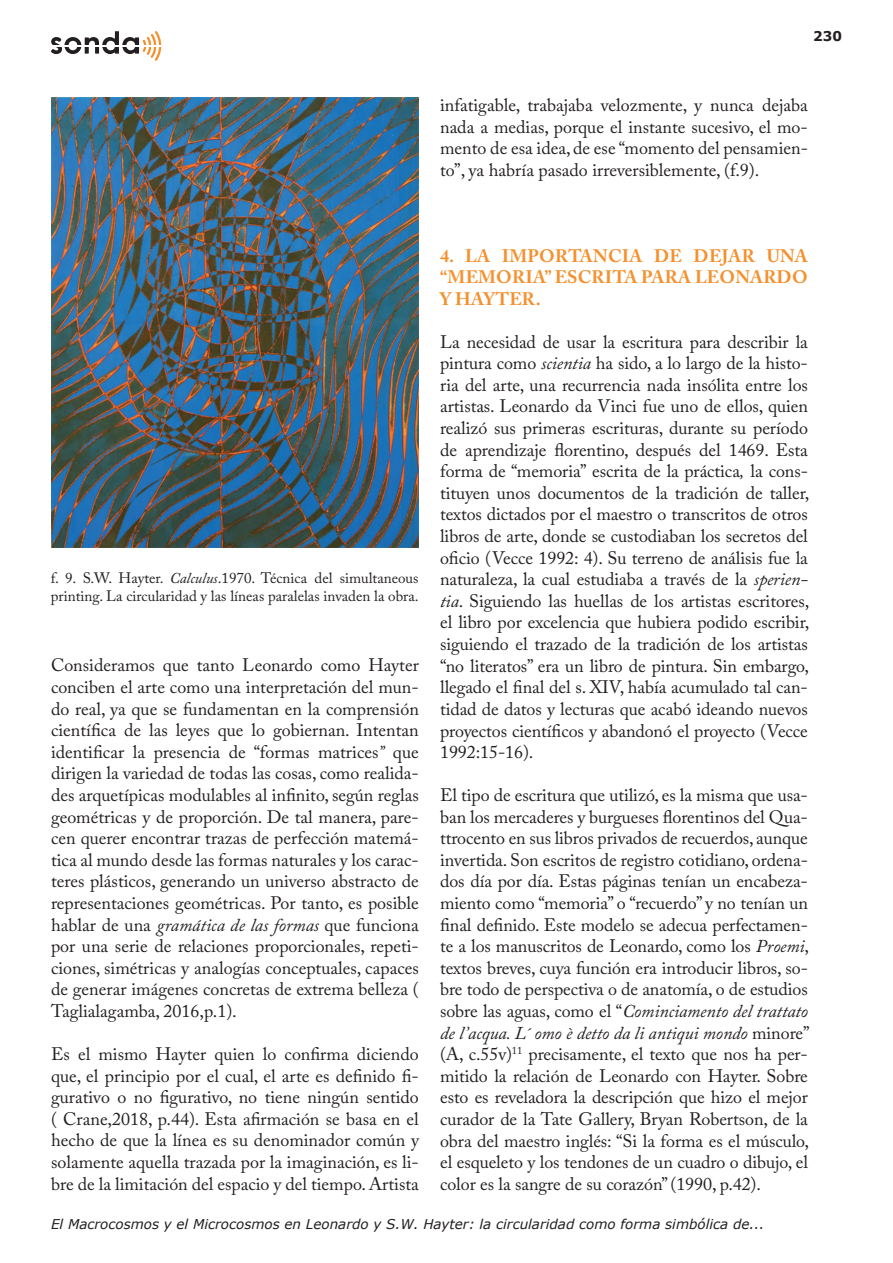
<style>
.page{position:relative;width:893px;height:1263px;background:#fff}
.page>*{position:absolute;margin:0;border:0;box-sizing:border-box;transform-origin:0 0}
.t1{font:18px/21.6px "Adobe Caslon Pro";color:#231f20;text-align:justify}
.t2{font:700 18px/21.6px "Adobe Caslon Pro";letter-spacing:.015em;color:#f6902d;text-align:justify}
.t3{font:15px/18px "Adobe Caslon Pro";color:#231f20}
.t4{font:italic 13.5px "Verdana";color:#231f20}
.t5{font:700 13.5px "Verdana";color:#231f20}
.s1{font-style:italic}
</style>
<div class="page">
<svg style="left:51px;top:31px;width:111px;height:30px"></svg>
<hr style="left:52px;top:45px;width:110px;height:2px;background:#fff">
<img style="left:51px;top:98px;width:368px;height:449px">
<p class="t5" style="left:813px;top:28px;width:30px">230</p>
<p class="t1" style="left:440px;top:94px;width:369px">infatigable, trabajaba velozmente, y nunca dejaba nada a medias, porque el instante sucesivo, el mo&shy;mento de esa idea, de ese “momento del pensamien&shy;to”, ya habría pasado irreversiblemente, (f.9).</p>
<p class="t3" style="left:51px;top:568px;width:369px">f. 9. S.W. Hayter. <span class="s1">Calculus</span>.1970. Técnica del simultaneous printing. La circularidad y las líneas paralelas invaden la obra.</p>
<p class="t1" style="left:51px;top:654px;width:369px">Consideramos que tanto Leonardo como Hayter conciben el arte como una interpretación del mun&shy;do real, ya que se fundamentan en la comprensión científica de las leyes que lo gobiernan. Intentan identificar la presencia de “formas matrices<span class="s1">”</span> que dirigen la variedad de todas las cosas, como realida&shy;des arquetípicas modulables al infinito, según reglas geométricas y de proporción. De tal manera, pare&shy;cen querer encontrar trazas de perfección matemá&shy;tica al mundo desde las formas naturales y los carac&shy;teres plásticos, generando un universo abstracto de representaciones geométricas. Por tanto, es posible hablar de una <span class="s1">gramática de las formas</span> que funciona por una serie de relaciones proporcionales, repeti&shy;ciones, simétricas y analogías conceptuales, capaces de generar imágenes concretas de extrema belleza ( Taglialagamba, 2016,p.1).</p>
<p class="t1" style="left:51px;top:1043px;width:369px">Es el mismo Hayter quien lo confirma diciendo que, el principio por el cual, el arte es definido fi&shy;gurativo o no figurativo, no tiene ningún sentido ( Crane,2018, p.44). Esta afirmación se basa en el hecho de que la línea es su denominador común y solamente aquella trazada por la imaginación, es li&shy;bre de la limitación del espacio y del tiempo. Artista</p>
<p class="t2" style="left:440px;top:245px;width:369px">4. LA IMPORTANCIA DE DEJAR UNA “MEMORIA” ESCRITA PARA LEONARDO Y HAYTER.</p>
<p class="t1" style="left:440px;top:331px;width:371px">La necesidad de usar la escritura para describir la pintura como <span class="s1">scientia</span> ha sido, a lo largo de la histo&shy;ria del arte, una recurrencia nada insólita entre los artistas. Leonardo da Vinci fue uno de ellos, quien realizó sus primeras escrituras, durante su período de aprendizaje florentino, después del 1469. Esta forma de “memoria” escrita de la práctica<span class="s1">,</span> la cons&shy;tituyen unos documentos de la tradición de taller, textos dictados por el maestro o transcritos de otros libros de arte, donde se custodiaban los secretos del oficio (Vecce 1992: 4). Su terreno de análisis fue la naturaleza, la cual estudiaba a través de la <span class="s1">sperien&shy;tia</span>. Siguiendo las huellas de los artistas escritores, el libro por excelencia que hubiera podido escribir, siguiendo el trazado de la tradición de los artistas “no literatos” era un libro de pintura. Sin embargo, llegado el final del s. XIV, había acumulado tal can&shy;tidad de datos y lecturas que acabó ideando nuevos proyectos científicos y abandonó el proyecto (Vecce 1992:15-16).</p>
<p class="t1" style="left:440px;top:784px;width:371px">El tipo de escritura que utilizó, es la misma que usa&shy;ban los mercaderes y burgueses florentinos del Qua&shy;ttrocento en sus libros privados de recuerdos, aunque invertida. Son escritos de registro cotidiano, ordena&shy;dos día por día. Estas páginas tenían un encabeza&shy;miento como “memoria” o “recuerdo” y no tenían un final definido. Este modelo se adecua perfectamen&shy;te a los manuscritos de Leonardo, como los <span class="s1">Proemi</span>, textos breves, cuya función era introducir libros, so&shy;bre todo de perspectiva o de anatomía, o de estudios sobre las aguas, como el “<span class="s1">Cominciamento del trattato de l’acqua. L´ omo è detto da li antiqui mondo</span> minore” (A, c.55v)<sup>11</sup> precisamente, el texto que nos ha per&shy;mitido la relación de Leonardo con Hayter. Sobre esto es reveladora la descripción que hizo el mejor curador de la Tate Gallery, Bryan Robertson, de la obra del maestro inglés: “Si la forma es el músculo, el esqueleto y los tendones de un cuadro o dibujo, el color es la sangre de su corazón” (1990, p.42).</p>
<p class="t4" style="left:51px;top:1216px;width:715px">El Macrocosmos y el Microcosmos en Leonardo y S.W. Hayter: la circularidad como forma simbólica de...</p>
</div>
